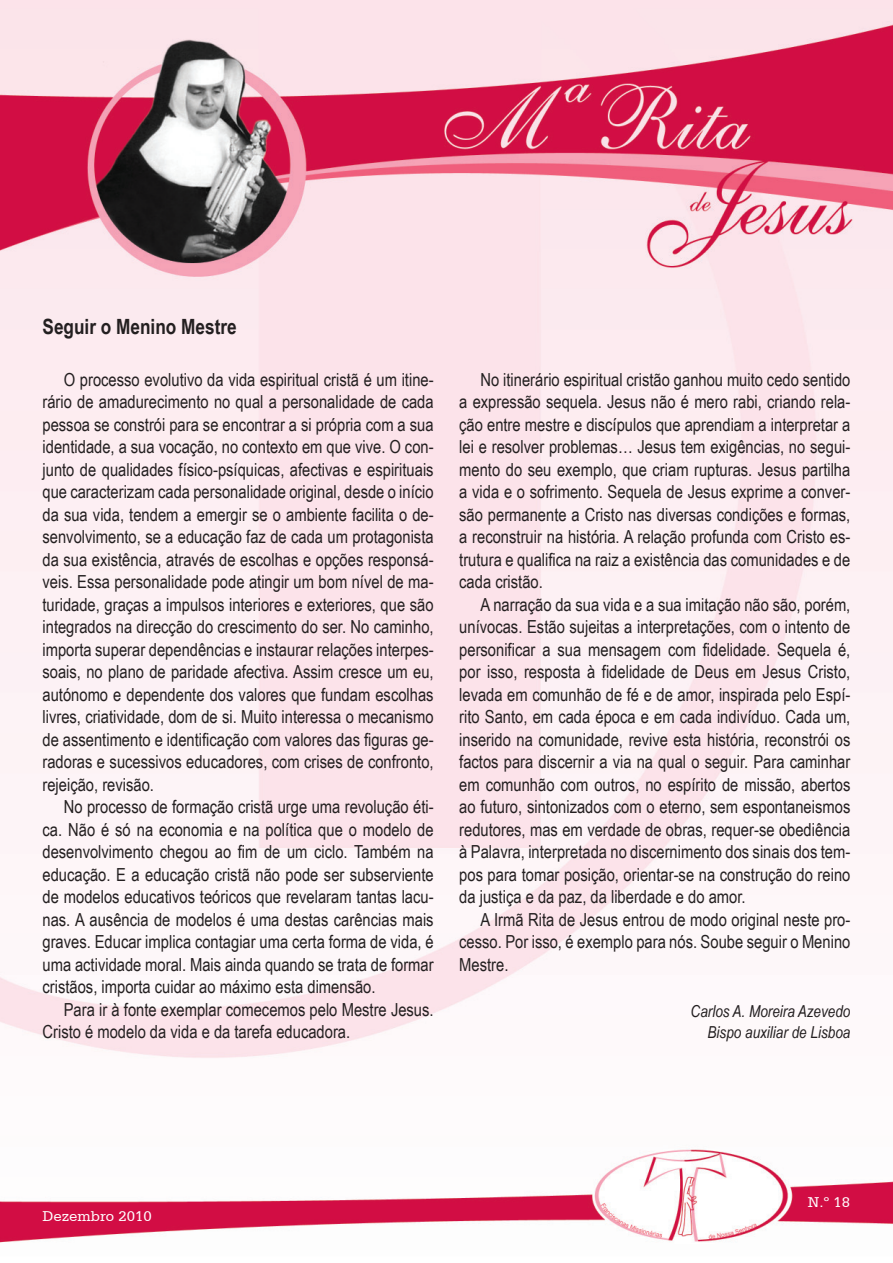
<style>
.page{position:relative;width:893px;height:1263px;background:#fff}
.page>*{position:absolute;margin:0;border:0;box-sizing:border-box;transform-origin:0 0}
.t1{font:700 21px "Arial Narrow";color:#231f20}
.t2{font:18px/22.5px "Arial Narrow";color:#231f20;text-align:justify}
.t3{font:italic 16.5px/21px "Arial Narrow";color:#231f20;text-align:right}
.t4{font:15px "Serifa Roman";color:#fff}
</style>
<div class="page">
<img style="left:0;top:0;width:893px;height:1243px">
<p class="t1" style="left:43px;top:315px;width:196px">Seguir o Menino Mestre</p>
<p class="t2" style="left:43px;top:368px;width:393px;text-indent:21px">O processo evolutivo da vida espiritual cristã é um itine&shy;rário de amadurecimento no qual a personalidade de cada pessoa se constrói para se encontrar a si própria com a sua identidade, a sua vocação, no contexto em que vive. O con&shy;junto de qualidades físico-psíquicas, afectivas e espirituais que caracterizam cada personalidade original, desde o início da sua vida, tendem a emergir se o ambiente facilita o de&shy;senvolvimento, se a educação faz de cada um protagonista da sua existência, através de escolhas e opções responsá&shy;veis. Essa personalidade pode atingir um bom nível de ma&shy;turidade, graças a impulsos interiores e exteriores, que são integrados na direcção do crescimento do ser. No caminho, importa superar dependências e instaurar relações interpes&shy;soais, no plano de paridade afectiva. Assim cresce um eu, autónomo e dependente dos valores que fundam escolhas livres, criatividade, dom de si. Muito interessa o mecanismo de assentimento e identificação com valores das figuras ge&shy;radoras e sucessivos educadores, com crises de confronto, rejeição, revisão.</p>
<p class="t2" style="left:43px;top:796px;width:393px;text-indent:21px">No processo de formação cristã urge uma revolução éti&shy;ca. Não é só na economia e na política que o modelo de desenvolvimento chegou ao fim de um ciclo. Também na educação. E a educação cristã não pode ser subserviente de modelos educativos teóricos que revelaram tantas lacu&shy;nas. A ausência de modelos é uma destas carências mais graves. Educar implica contagiar uma certa forma de vida, é uma actividade moral. Mais ainda quando se trata de formar cristãos, importa cuidar ao máximo esta dimensão.</p>
<p class="t2" style="left:43px;top:998px;width:393px;text-indent:21px">Para ir à fonte exemplar comecemos pelo Mestre Jesus.<br>Cristo é modelo da vida e da tarefa educadora.</p>
<p class="t2" style="left:459px;top:368px;width:393px;text-indent:21px">No itinerário espiritual cristão ganhou muito cedo sentido a expressão sequela. Jesus não é mero rabi, criando rela&shy;ção entre mestre e discípulos que aprendiam a interpretar a lei e resolver problemas… Jesus tem exigências, no segui&shy;mento do seu exemplo, que criam rupturas. Jesus partilha a vida e o sofrimento. Sequela de Jesus exprime a conver&shy;são permanente a Cristo nas diversas condições e formas, a reconstruir na história. A relação profunda com Cristo es&shy;trutura e qualifica na raiz a existência das comunidades e de cada cristão.</p>
<p class="t2" style="left:459px;top:593px;width:393px;text-indent:21px">A narração da sua vida e a sua imitação não são, porém, unívocas. Estão sujeitas a interpretações, com o intento de personificar a sua mensagem com fidelidade. Sequela é, por isso, resposta à fidelidade de Deus em Jesus Cristo, levada em comunhão de fé e de amor, inspirada pelo Espí&shy;rito Santo, em cada época e em cada indivíduo. Cada um, inserido na comunidade, revive esta história, reconstrói os factos para discernir a via na qual o seguir. Para caminhar em comunhão com outros, no espírito de missão, abertos ao futuro, sintonizados com o eterno, sem espontaneismos redutores, mas em verdade de obras, requer-se obediência à Palavra, interpretada no discernimento dos sinais dos tem&shy;pos para tomar posição, orientar-se na construção do reino da justiça e da paz, da liberdade e do amor.</p>
<p class="t2" style="left:459px;top:908px;width:393px;text-indent:21px">A Irmã Rita de Jesus entrou de modo original neste pro&shy;cesso. Por isso, é exemplo para nós. Soube seguir o Menino Mestre.</p>
<p class="t3" style="left:690px;top:1001px;width:161px">Carlos A. Moreira Azevedo<br>Bispo auxiliar de Lisboa</p>
<p class="t4" style="left:43px;top:1208px;width:111px">Dezembro 2010</p>
<p class="t4" style="left:808px;top:1194px;width:44px">N.º 18</p>
</div>
